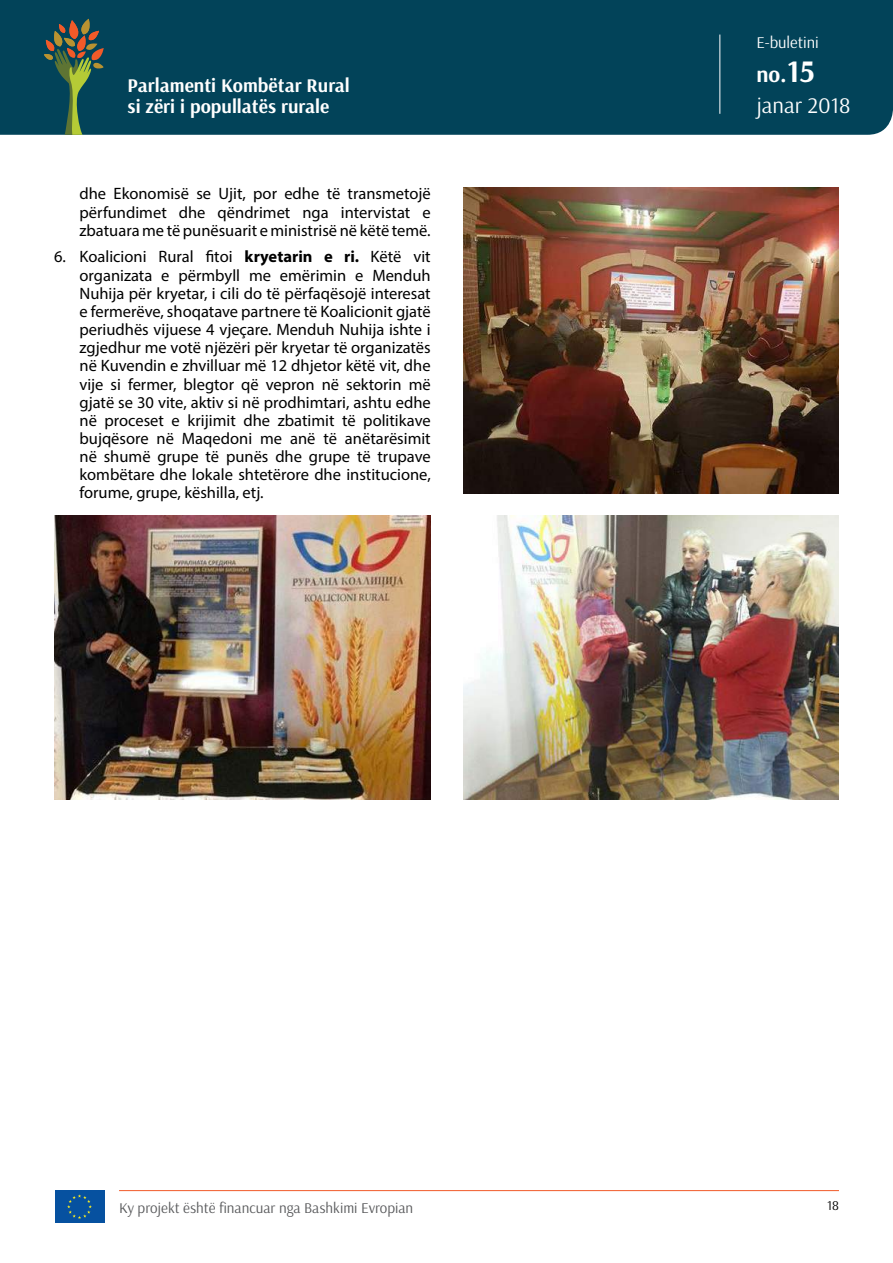
<style>
.page{position:relative;width:893px;height:1263px;background:#fff}
.page>*{position:absolute;margin:0;border:0;box-sizing:border-box;transform-origin:0 0}
.t1{font:22.5px "Arsenal";color:#fff}
.t2{font:700 22.5px "Arsenal";color:#fff}
.t3{font:700 19.5px/21px "Arsenal";color:#fff}
.t4{font:16.5px/18.1px "Myriad Pro";color:#000;text-align:justify}
.t5{font:16.5px "Arsenal";color:#fff}
.t6{font:15px "Arsenal";color:#58595b}
.t7{font:13.5px "Arsenal";color:#000}
.s1{font-weight:700}
.s2{font-size:31.5px}
</style>
<div class="page">
<svg style="left:104px;top:1190px;width:1px;height:33px"></svg>
<div style="left:55px;top:1190px;width:49px;height:33px;background:#0651a0"></div>
<svg style="left:67px;top:1194px;width:25px;height:25px"></svg>
<hr style="left:119px;top:1190px;width:720px;height:1px;background:#f15a29">
<div style="left:0;top:0;width:893px;height:135px;background:#024359"></div>
<svg style="left:44px;top:19px;width:60px;height:116px;background:#365a4c"></svg>
<hr style="left:719px;top:35px;width:1px;height:79px;background:#fff">
<img style="left:463px;top:187px;width:376px;height:306px">
<img style="left:463px;top:516px;width:376px;height:284px">
<img style="left:54px;top:516px;width:377px;height:284px">
<p class="t3" style="left:128px;top:75px;width:224px">Parlamenti Kombëtar Rural si zëri i popullatës rurale</p>
<p class="t4" style="left:80px;top:185px;width:353px">dhe Ekonomisë se Ujit, por edhe të transmetojë përfundimet dhe qëndrimet nga intervistat e zbatuara me të punësuarit e ministrisë në këtë temë.</p>
<p class="t4" style="left:80px;top:248px;width:353px;text-indent:-26px">6. Koalicioni Rural fitoi <span class="s1">kryetarin e ri.</span> Këtë vit organizata e përmbyll me emërimin e Menduh Nuhija për kryetar, i cili do të përfaqësojë interesat e fermerëve, shoqatave partnere të Koalicionit gjatë periudhës vijuese 4 vjeçare. Menduh Nuhija ishte i zgjedhur me votë njëzëri për kryetar të organizatës në Kuvendin e zhvilluar më 12 dhjetor këtë vit, dhe vije si fermer, blegtor që vepron në sektorin më gjatë se 30 vite, aktiv si në prodhimtari, ashtu edhe në proceset e krijimit dhe zbatimit të politikave bujqësore në Maqedoni me anë të anëtarësimit në shumë grupe të punës dhe grupe të trupave kombëtare dhe lokale shtetërore dhe institucione, forume, grupe, këshilla, etj.</p>
<p class="t6" style="left:119px;top:1198px;width:295px">Ky projekt është financuar nga Bashkimi Evropian</p>
<p class="t5" style="left:756px;top:33px;width:64px">Е-buletini</p>
<h1 class="t2" style="left:756px;top:61px;width:60px">no.<span class="s2">15</span></h1>
<h1 class="t1" style="left:756px;top:92px;width:95px">janar 2018</h1>
<p class="t7" style="left:827px;top:1197px;width:13px">18</p>
</div>
